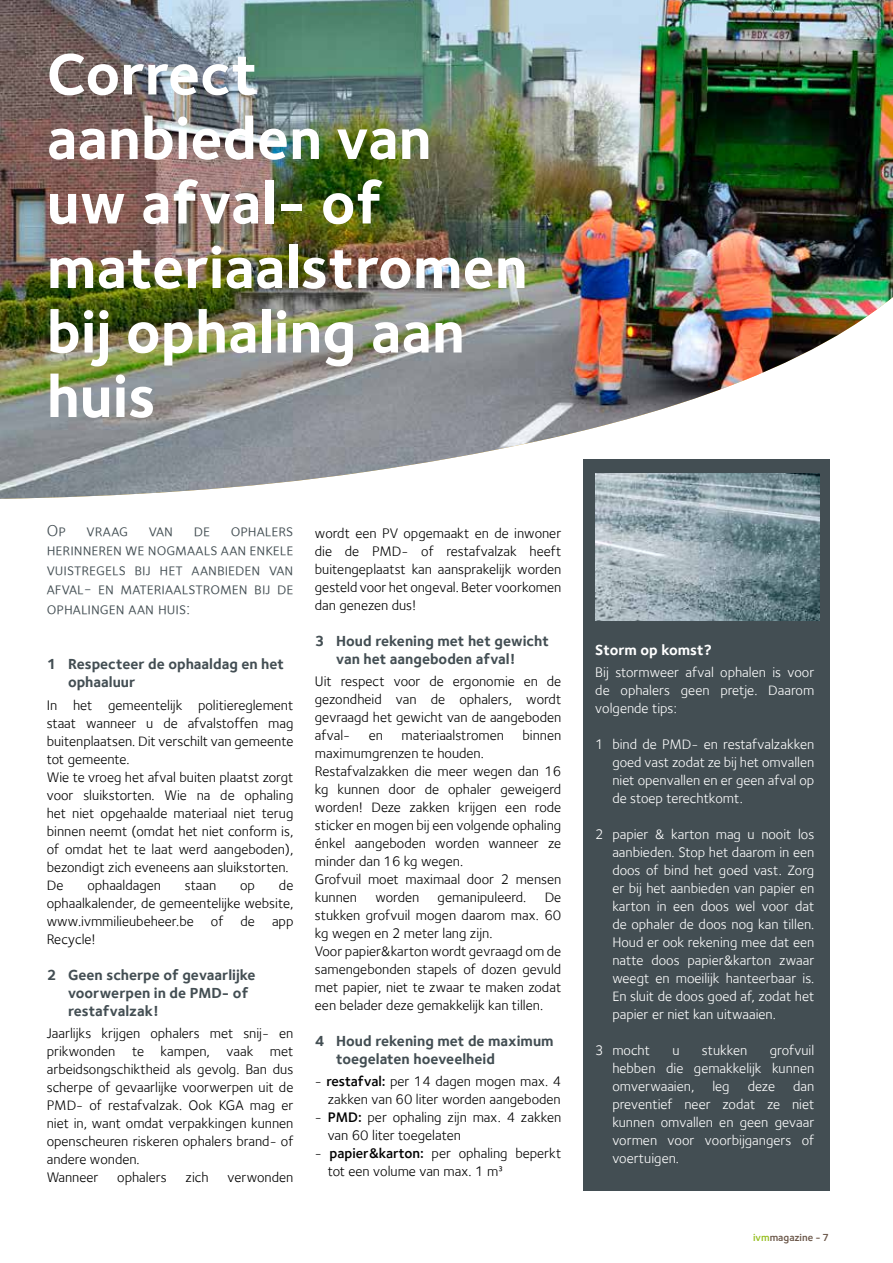
<style>
.page{position:relative;width:893px;height:1263px;background:#fff}
.page>*{position:absolute;margin:0;border:0;box-sizing:border-box;transform-origin:0 0}
.t1{font:700 60px/64.5px "Foundry Sterling";color:#fff}
.t2{font:16.5px/19.5px "Foundry Sterling Book Expert";color:#434e53;text-align:justify}
.t3{font:700 15px/18px "Foundry Sterling";color:#434e53}
.t4{font:700 15px "Foundry Sterling";color:#fff}
.t5{font:14.25px/18px "Foundry Sterling";color:#000}
.t6{font:14.25px/18px "Foundry Sterling";color:#fff;text-align:justify}
.t7{font:10.5px "Foundry Sterling Demi CE";color:#685446}
.s1{font-weight:600}
.s2{color:#95be1d}
</style>
<div class="page">
<div style="left:583px;top:459px;width:246px;height:732px;background:#434e53"></div>
<img style="left:0;top:0;width:893px;height:499px">
<img style="left:595px;top:473px;width:224px;height:148px">
<h1 class="t1" style="left:47px;top:41px;width:482px">Correct aanbieden van<br>uw afval- of materiaalstromen bij ophaling aan huis</h1>
<p class="t2" style="left:47px;top:520px;width:21px">Op</p>
<p class="t2" style="left:87px;top:520px;width:43px">vraag</p>
<p class="t2" style="left:149px;top:520px;width:26px">van</p>
<p class="t2" style="left:194px;top:520px;width:18px">de</p>
<p class="t2" style="left:47px;top:520px;width:248px;text-indent:184px">ophalers herinneren we nogmaals aan enkele vuistregels bij het aanbieden van afval- en materiaalstromen bij de ophalingen aan huis:</p>
<p class="t3" style="left:68px;top:655px;width:218px;text-indent:-21px">1 Respecteer de ophaaldag en het ophaaluur</p>
<p class="t5" style="left:47px;top:696px;width:248px">In het gemeentelijk politiereglement staat wanneer u de afvalstoffen mag buitenplaatsen. Dit verschilt van gemeente tot gemeente.<br>Wie te vroeg het afval buiten plaatst zorgt voor sluikstorten. Wie na de ophaling het niet opgehaalde materiaal niet terug binnen neemt (omdat het niet conform is, of omdat het te laat werd aangeboden), bezondigt zich eveneens aan sluikstorten.<br>De</p>
<p class="t5" style="left:47px;top:876px;width:248px;text-align:justify;text-indent:232px">de ophaalkalender, de gemeentelijke website, www.ivmmilieubeheer.be of de app Recycle!</p>
<p class="t3" style="left:68px;top:965px;width:189px;text-indent:-21px">2 Geen scherpe of gevaarlijke voorwerpen in de PMD- of restafvalzak!</p>
<p class="t5" style="left:47px;top:1024px;width:248px">Jaarlijks krijgen ophalers met snij- en prikwonden te kampen, vaak met arbeidsongschiktheid als gevolg. Ban dus scherpe of gevaarlijke voorwerpen uit de<br>PMD- of restafvalzak. Ook KGA mag er niet in, want omdat verpakkingen kunnen openscheuren riskeren ophalers brand- of andere wonden.<br>Wanneer</p>
<p class="t5" style="left:87px;top:876px;width:75px">ophaaldagen</p>
<p class="t5" style="left:185px;top:876px;width:33px">staan</p>
<p class="t5" style="left:240px;top:876px;width:16px">op</p>
<p class="t5" style="left:117px;top:1168px;width:51px">ophalers</p>
<p class="t5" style="left:185px;top:1168px;width:25px">zich</p>
<p class="t5" style="left:227px;top:1168px;width:67px">verwonden</p>
<p class="t5" style="left:315px;top:524px;width:248px;text-align:justify">wordt een PV opgemaakt en de inwoner die de PMD- of restafvalzak heeft buitengeplaatst kan aansprakelijk worden gesteld voor het ongeval. Beter voorkomen dan genezen dus!</p>
<p class="t3" style="left:336px;top:631px;width:214px;text-indent:-21px">3 Houd rekening met het gewicht van het aangeboden afval!</p>
<p class="t5" style="left:315px;top:672px;width:248px;text-align:justify">Uit respect voor de ergonomie en de gezondheid van de ophalers, wordt gevraagd het gewicht van de aangeboden afval-</p>
<p class="t5" style="left:369px;top:726px;width:16px">en</p>
<p class="t5" style="left:402px;top:726px;width:104px">materiaalstromen</p>
<p class="t5" style="left:522px;top:726px;width:40px">binnen</p>
<p class="t5" style="left:315px;top:744px;width:248px">maximumgrenzen te houden.<br>Restafvalzakken die meer wegen dan 16 kg kunnen door de ophaler geweigerd worden! Deze zakken krijgen een rode sticker en mogen bij een volgende ophaling énkel aangeboden worden wanneer ze minder dan 16 kg wegen.<br>Grofvuil moet maximaal door 2 mensen kunnen</p>
<p class="t5" style="left:375px;top:888px;width:45px">worden</p>
<p class="t5" style="left:438px;top:888px;width:90px">gemanipuleerd.</p>
<p class="t5" style="left:315px;top:888px;width:248px;text-indent:230px">De stukken grofvuil mogen daarom max. 60 kg wegen en 2 meter lang zijn.<br>Voor papier&amp;karton wordt gevraagd om de samengebonden stapels of dozen gevuld met papier, niet te zwaar te maken zodat een belader deze gemakkelijk kan tillen.</p>
<p class="t3" style="left:336px;top:1032px;width:219px;text-indent:-21px">4 Houd rekening met de maximum toegelaten hoeveelheid</p>
<p class="t5" style="left:315px;top:1072px;width:248px;text-align:right">- <span class="s1">restafval:</span> per 14 dagen mogen max. 4 zakken van 60 liter worden aangeboden</p>
<p class="t5" style="left:328px;top:1108px;width:235px;text-indent:-13px">- <span class="s1">PMD:</span> per ophaling zijn max. 4 zakken van 60 liter toegelaten</p>
<p class="t5" style="left:328px;top:1144px;width:235px;text-indent:-13px">- <span class="s1">papier&amp;karton:</span> per ophaling beperkt tot een volume van max. 1 m³</p>
<p class="t4" style="left:595px;top:641px;width:118px">Storm op komst?</p>
<p class="t6" style="left:595px;top:663px;width:220px">Bij stormweer afval ophalen is voor de ophalers geen pretje. Daarom volgende tips:</p>
<p class="t6" style="left:612px;top:735px;width:203px;text-indent:-17px">1 bind de PMD- en restafvalzakken goed vast zodat ze bij het omvallen niet openvallen en er geen afval op de stoep terechtkomt.</p>
<p class="t6" style="left:612px;top:825px;width:203px;text-indent:-17px">2 papier &amp; karton mag u nooit los aanbieden. Stop het daarom in een doos of bind het goed vast. Zorg er bij het aanbieden van papier en karton in een doos wel voor dat de ophaler de doos nog kan tillen.<br>Houd er ook rekening mee dat een natte doos papier&amp;karton zwaar weegt en moeilijk hanteerbaar is.<br>En sluit de doos goed af, zodat het papier er niet kan uitwaaien.</p>
<p class="t6" style="left:595px;top:1041px;width:56px">3 mocht</p>
<p class="t6" style="left:672px;top:1041px;width:9px">u</p>
<p class="t6" style="left:702px;top:1041px;width:47px">stukken</p>
<p class="t6" style="left:612px;top:1041px;width:203px;text-indent:157px">grofvuil hebben die gemakkelijk kunnen omverwaaien,</p>
<p class="t6" style="left:612px;top:1077px;width:203px;text-indent:181px">dan preventief neer zodat ze niet kunnen omvallen en geen gevaar vormen voor voorbijgangers of voertuigen.</p>
<p class="t6" style="left:712px;top:1077px;width:19px">leg</p>
<p class="t6" style="left:748px;top:1077px;width:29px">deze</p>
<p class="t7" style="left:753px;top:1231px;width:78px"><span class="s2">ivm</span>magazine - 7</p>
</div>
